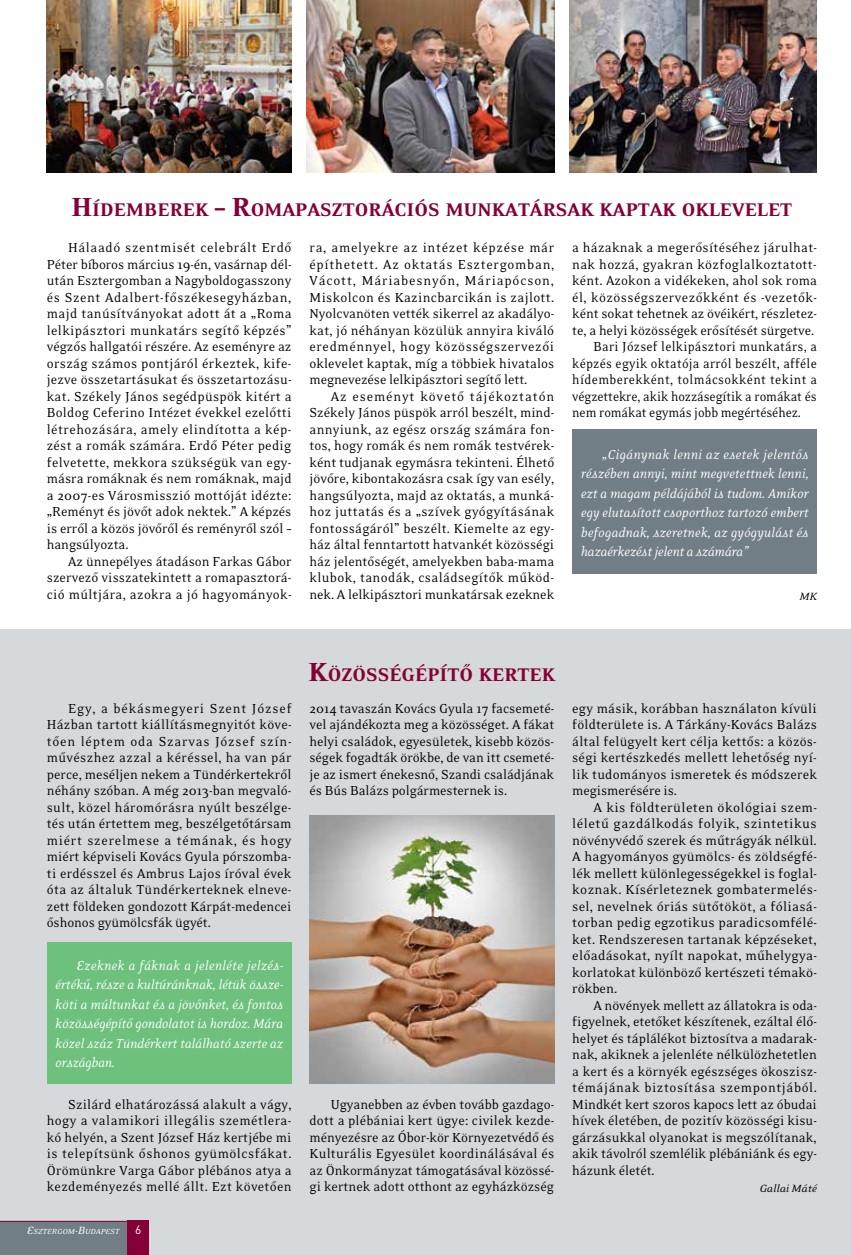
<style>
.page{position:relative;width:851px;height:1255px;background:#fff}
.page>*{position:absolute;margin:0;border:0;box-sizing:border-box;transform-origin:0 0}
.t1{font:900 21px "Eidetic Neo";color:#860038}
.t2{font:15px/16.5px "Eidetic Neo";color:#000;text-align:justify;scale:.95 1}
.t3{font:15px/16.5px "Eidetic Neo";color:#000;text-align:justify}
.t4{font:italic 15px/19.5px "Eidetic Neo";color:#fff;text-align:justify;scale:.89 1}
.t5{font:15px "Eidetic Neo";color:#000;scale:.91 1}
.t6{font:15px "Eidetic Neo";letter-spacing:.025em;color:#000;scale:.95 1}
.t7{font:15px "Eidetic Neo";letter-spacing:.03em;color:#000;scale:.95 1}
.t8{font:15px "Eidetic Neo";letter-spacing:.03em;color:#000;scale:.91 1}
.t9{font:15px "Eidetic Neo";letter-spacing:.02em;color:#000;scale:.95 1}
.t10{font:15px "Eidetic Neo";letter-spacing:.02em;color:#000;scale:.91 1}
.t11{font:italic 12px "Eidetic Neo";color:#000}
.t12{font:12px "DIN Reg";color:#fff}
.t13{font:italic 8.4px "Eidetic Neo";color:#fff}
.s1{font-size:30px}
.s2{font-size:12px}
</style>
<div class="page">
<div style="left:0;top:629px;width:850px;height:625px;background:#d6d9db"></div>
<div style="left:0;top:1220px;width:149px;height:34px;background:#727e86"></div>
<div style="left:128px;top:1220px;width:21px;height:34px;background:#860038"></div>
<hr style="left:0;top:1220px;width:149px;height:1px;background:#860038">
<img style="left:569px;top:0;width:247px;height:173px">
<img style="left:306px;top:0;width:248px;height:172px">
<img style="left:47px;top:0;width:244px;height:173px">
<img style="left:309px;top:815px;width:245px;height:268px">
<div style="left:47px;top:942px;width:244px;height:141px;background:#6dc17c"></div>
<div style="left:572px;top:429px;width:244px;height:145px;background:#727e86"></div>
<h1 class="t1" style="left:71px;top:199px;width:722px"><span class="s1">H</span>ÍDEMBEREK <span class="s1">– R</span>OMAPASZTORÁCIÓS MUNKATÁRSAK KAPTAK OKLEVELET</h1>
<p class="t2" style="left:47px;top:239px;width:259px;text-indent:21px">Hálaadó szentmisét celebrált Erdô Péter bíboros március 19-én, vasárnap dél&shy;után Esztergomban a Nagyboldogasszony és Szent Adalbert-fôszékesegyházban, majd tanúsítványokat adott át a „Roma lelkipásztori munkatárs segítô képzés” végzôs hallgatói részére. Az eseményre az ország számos pontjáról érkeztek, kife&shy;jezve összetartásukat és összetartozásu&shy;kat. Székely János segédpüspök kitért a Boldog Ceferino Intézet évekkel ezelôtti létrehozására, amely elindította a kép&shy;zést a romák számára. Erdô Péter pedig felvetette, mekkora szükségük van egy&shy;másra romáknak és nem romáknak, majd a 2007-es Városmisszió mottóját idézte: „Reményt és jövôt adok nektek.” A képzés is errôl a közös jövôrôl és reményrôl szól – hangsúlyozta.</p>
<p class="t2" style="left:47px;top:553px;width:259px;text-indent:21px">Az ünnepélyes átadáson Farkas Gábor szervezô visszatekintett a romapasztorá&shy;ció múltjára, azokra a jó hagyományok-</p>
<p class="t2" style="left:309px;top:239px;width:259px">ra, amelyekre az intézet képzése már építhetett. Az oktatás Esztergomban, Vácott, Máriabesnyôn, Máriapócson, Miskolcon és Kazincbarcikán is zajlott.<br>Nyolcvanöten vették sikerrel az akadályo&shy;kat, jó néhányan közülük annyira kiváló eredménnyel, hogy közösségszervezôi oklevelet kaptak, míg a többiek hivatalos megnevezése lelkipásztori segítô lett.</p>
<p class="t2" style="left:309px;top:388px;width:259px;text-indent:21px">Az eseményt követô tájékoztatón Székely János püspök arról beszélt, mind&shy;annyiunk, az egész ország számára fon&shy;tos, hogy romák és nem romák testvérek&shy;ként tudjanak egymásra tekinteni. Élhetô jövôre, kibontakozásra csak így van esély, hangsúlyozta, majd az oktatás, a munká&shy;hoz juttatás és a „szívek gyógyításának fontosságáról” beszélt. Kiemelte az egy&shy;ház által fenntartott hatvankét közösségi ház jelentôségét, amelyekben baba-mama klubok, tanodák, családsegítôk mûköd&shy;nek. A lelkipásztori munkatársak ezeknek</p>
<p class="t9" style="left:572px;top:240px;width:259px">a házaknak a megerôsítéséhez járulhat-</p>
<p class="t6" style="left:572px;top:256px;width:259px">nak hozzá, gyakran közfoglalkoztatott-</p>
<p class="t2" style="left:572px;top:272px;width:259px">ként. Azokon a vidékeken, ahol sok roma</p>
<p class="t7" style="left:572px;top:289px;width:259px">él, közösségszervezôkként és -vezetôk-</p>
<p class="t2" style="left:572px;top:305px;width:259px">ként sokat tehetnek az övéikért, részletez-</p>
<p class="t2" style="left:572px;top:322px;width:256px">te, a helyi közösségek erôsítését sürgetve.</p>
<p class="t10" style="left:593px;top:339px;width:247px">Bari József lelkipásztori munkatárs, a</p>
<p class="t5" style="left:572px;top:355px;width:270px">képzés egyik oktatója arról beszélt, afféle</p>
<p class="t8" style="left:572px;top:372px;width:270px">hídemberekként, tolmácsokként tekint a</p>
<p class="t5" style="left:572px;top:388px;width:270px">végzettekre, akik hozzásegítik a romákat és</p>
<p class="t5" style="left:572px;top:405px;width:253px">nem romákat egymás jobb megértéséhez.</p>
<p class="t4" style="left:580px;top:445px;width:257px;text-indent:21px">„Cigánynak lenni az esetek jelentôs részében annyi, mint megvetettnek lenni, ezt a magam példájából is tudom. Amikor egy elutasított csoporthoz tartozó embert befogadnak, szeretnek, az gyógyulást és hazaérkezést jelent a számára”</p>
<p class="t11" style="left:799px;top:590px;width:19px">MK</p>
<p class="t2" style="left:47px;top:700px;width:259px;text-indent:21px">Egy, a békásmegyeri Szent József Házban tartott kiállításmegnyitót köve&shy;tôen léptem oda Szarvas József szín&shy;mûvészhez azzal a kéréssel, ha van pár perce, meséljen nekem a Tündérkertekrôl néhány szóban. A még 2013-ban megvaló&shy;sult, közel háromórásra nyúlt beszélge&shy;tés után értettem meg, beszélgetôtársam miért szerelmese a témának, és hogy miért képviseli Kovács Gyula pórszomba&shy;ti erdésszel és Ambrus Lajos íróval évek óta az általuk Tündérkerteknek elneve&shy;zett földeken gondozott Kárpát-medencei ôshonos gyümölcsfák ügyét.</p>
<p class="t4" style="left:55px;top:955px;width:257px;text-indent:21px">Ezeknek a fáknak a jelenléte jelzés&shy;értékû, része a kultúránknak, létük össze&shy;köti a múltunkat és a jövônket, és fontos közösségépítô gondolatot is hordoz. Mára közel száz Tündérkert található szerte az országban.</p>
<p class="t2" style="left:47px;top:1096px;width:259px;text-indent:21px">Szilárd elhatározássá alakult a vágy, hogy a valamikori illegális szemétlera&shy;kó helyén, a Szent József Ház kertjébe mi is telepítsünk ôshonos gyümölcsfákat.<br>Örömünkre Varga Gábor plébános atya a kezdeményezés mellé állt. Ezt követôen</p>
<p class="t13" style="left:27px;top:1227px;width:94px"><span class="s2">E</span>SZTERGOM<span class="s2">-B</span>UDAPEST</p>
<p class="t12" style="left:135px;top:1222px;width:8px">6</p>
<h1 class="t1" style="left:308px;top:663px;width:248px"><span class="s1">K</span>ÖZÖSSÉGÉPÍTÔ KERTEK</h1>
<p class="t2" style="left:309px;top:700px;width:259px">2014 tavaszán Kovács Gyula 17 facsemeté&shy;vel ajándékozta meg a közösséget. A fákat helyi családok, egyesületek, kisebb közös&shy;ségek fogadták örökbe, de van itt csemeté&shy;je az ismert énekesnô, Szandi családjának és Bús Balázs polgármesternek is.</p>
<p class="t2" style="left:309px;top:1096px;width:259px;text-indent:21px">Ugyanebben az évben tovább gazdago&shy;dott a plébániai kert ügye: civilek kezde&shy;ményezésre az Óbor-kör Környezetvédô és Kulturális Egyesület koordinálásával és az Önkormányzat támogatásával közössé&shy;gi kertnek adott otthont az egyházközség</p>
<p class="t2" style="left:572px;top:700px;width:259px">egy másik, korábban használaton kívüli földterülete is. A Tárkány-Kovács Balázs által felügyelt kert célja kettôs: a közös&shy;ségi kertészkedés mellett lehetôség nyí&shy;lik tudományos ismeretek és módszerek megismerésére is.</p>
<p class="t3" style="left:572px;top:799px;width:246px;text-indent:21px">A kis földterületen ökológiai szem&shy;léletû gazdálkodás folyik, szintetikus növényvédô szerek és mûtrágyák nélkül.<br>A hagyományos gyümölcs- és zöldségfé&shy;lék mellett különlegességekkel is foglal&shy;koznak. Kísérleteznek gombatermelés&shy;sel, nevelnek óriás sütôtököt, a fóliasá&shy;torban pedig egzotikus paradicsomfélé&shy;ket. Rendszeresen tartanak képzéseket, elôadásokat, nyílt napokat, mûhelygya&shy;korlatokat különbözô kertészeti témakö&shy;rökben.</p>
<p class="t2" style="left:572px;top:997px;width:259px;text-indent:21px">A növények mellett az állatokra is oda&shy;figyelnek, etetôket készítenek, ezáltal élô&shy;helyet és táplálékot biztosítva a madarak&shy;nak, akiknek a jelenléte nélkülözhetetlen a kert és a környék egészséges ökoszisz&shy;témájának biztosítása szempontjából.<br>Mindkét kert szoros kapocs lett az óbudai hívek életében, de pozitív közösségi kisu&shy;gárzásukkal olyanokat is megszólítanak, akik távolról szemlélik plébániánk és egy&shy;házunk életét.</p>
<p class="t11" style="left:759px;top:1182px;width:59px">Gallai Máté</p>
</div>
